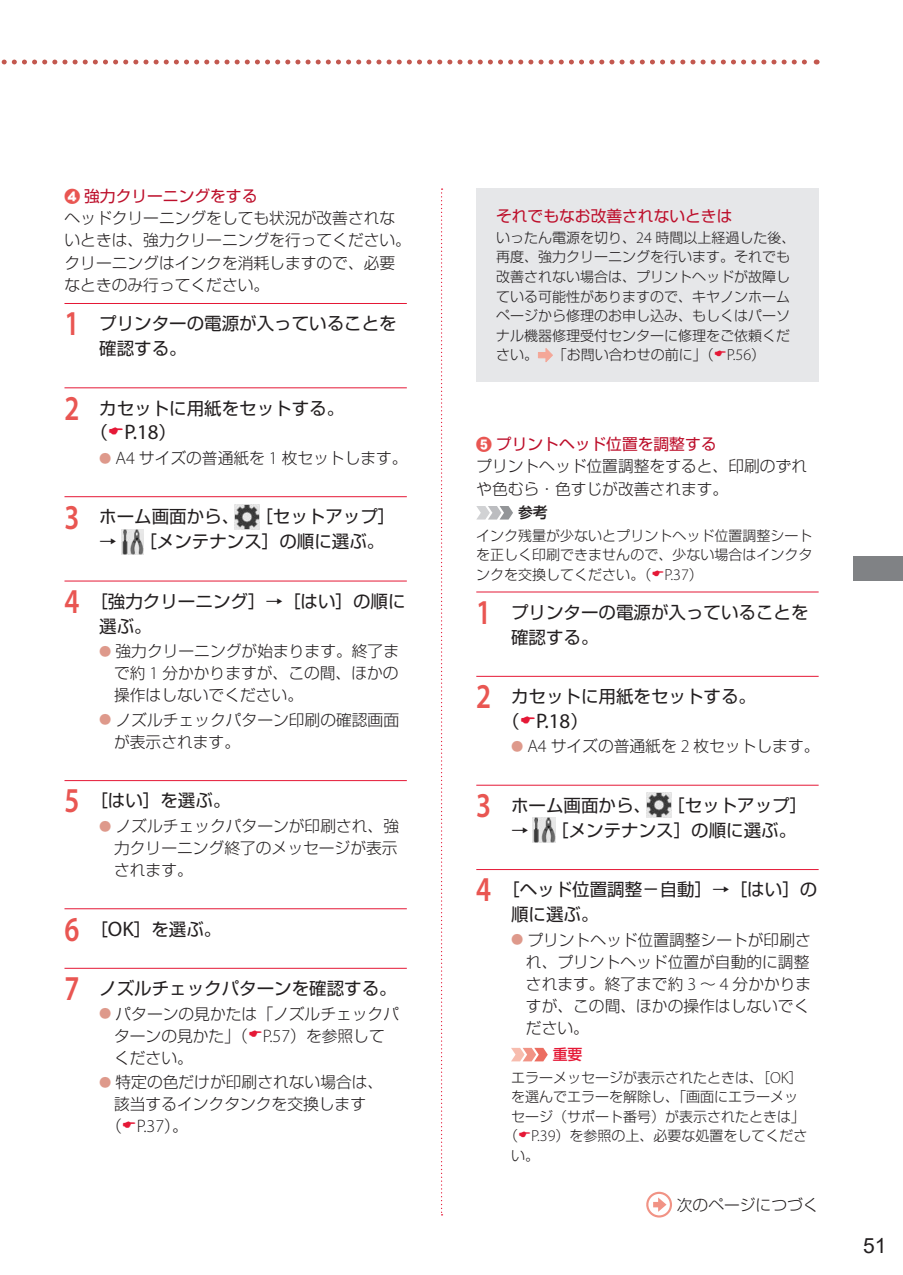
<style>
.page{position:relative;width:903px;height:1275px;background:#fff}
.page>*{position:absolute;margin:0;border:0;box-sizing:border-box;transform-origin:0 0}
.t1{font:21px "Myriad Pro";color:#231f20}
.t2{font:21px "Arial";color:#231f20}
.t3{font:300 18.03px "Myriad Pro";color:#231f20}
.t4{font:17.5px/24.8px "Shin Go Pro";color:#231f20}
.t5{font:300 15.75px/22.1px "Shin Go Pro";color:#231f20}
.t6{font:15.75px "Shin Go Pro";color:#bd0f2b}
.t7{font:500 14.88px "Shin Go Pro";color:#231f20}
.t8{font:500 14.88px "Shin Go Pro";color:#e51836}
.t9{font:300 14px/19.6px "Shin Go Pro";color:#231f20}
.s1{font-family:"canon round num";font-weight:400;color:#e95652}
.s2{font-weight:400;color:#bd0f2b}
.s3{font-family:"Myriad Pro";font-weight:600;font-size:35px;color:#e95652}
.s4{font-family:"Shin Go Pro";font-size:17.5px}
.s5{font-weight:400;font-size:12.25px;color:#de998b}
.s6{font-family:"Myriad Pro";font-size:18.03px}
.s7{font-family:"Myriad Pro";font-size:21px}
.s8{font-family:"Shin Go Pro";font-size:15.75px}
.s9{font-family:"Myriad Pro";font-size:16.1px}
</style>
<div class="page">
<svg style="left:1px;top:60px;width:816px;height:4px"></svg>
<div style="left:853px;top:556px;width:50px;height:24px;background:#808285"></div>
<svg style="left:441px;top:189px;width:1px;height:1026px"></svg>
<hr style="left:476px;top:592px;width:343px;height:1px;background:#e51836">
<hr style="left:476px;top:676px;width:343px;height:1px;background:#e51836">
<hr style="left:476px;top:785px;width:343px;height:1px;background:#e51836">
<hr style="left:476px;top:869px;width:343px;height:1px;background:#e51836">
<div style="left:476px;top:189px;width:343px;height:193px;background:#e6e7e9"></div>
<div style="left:538px;top:352px;width:10px;height:6px;background:#f4a798"></div>
<svg style="left:545px;top:348px;width:8px;height:14px"></svg>
<svg style="left:476px;top:506px;width:37px;height:14px"></svg>
<img style="left:647px;top:793px;width:24px;height:25px">
<img style="left:533px;top:818px;width:22px;height:24px">
<svg style="left:511px;top:1048px;width:37px;height:13px"></svg>
<hr style="left:64px;top:303px;width:343px;height:1px;background:#e51836">
<hr style="left:64px;top:387px;width:343px;height:1px;background:#e51836">
<hr style="left:64px;top:496px;width:343px;height:1px;background:#e51836">
<hr style="left:64px;top:581px;width:343px;height:1px;background:#e51836">
<hr style="left:64px;top:780px;width:343px;height:1px;background:#e51836">
<hr style="left:64px;top:908px;width:343px;height:1px;background:#e51836">
<hr style="left:64px;top:968px;width:343px;height:1px;background:#e51836">
<img style="left:235px;top:504px;width:25px;height:25px">
<img style="left:121px;top:529px;width:23px;height:25px">
<svg style="left:646px;top:1192px;width:26px;height:25px"></svg>
<svg style="left:646px;top:1192px;width:26px;height:25px"></svg>
<svg style="left:653px;top:1197px;width:13px;height:15px"></svg>
<p class="t5" style="left:64px;top:183px;width:348px"><span class="s1">d</span> <span class="s2">強力クリーニングをする<br></span>ヘッドクリーニングをしても状況が改善されないときは、強力クリーニングを行ってください。クリーニングはインクを消耗しますので、必要なときのみ行ってください。</p>
<p class="t4" style="left:99px;top:309px;width:299px;text-indent:-35px"><span class="s3">1</span> プリンターの電源が入っていることを確認する。</p>
<p class="t4" style="left:64px;top:393px;width:281px"><span class="s3">2</span> カセットに用紙をセットする。</p>
<h1 class="t1" style="left:90px;top:419px;width:87px"><span class="s4">（</span> P.18<span class="s4">）</span></h1>
<p class="t5" style="left:99px;top:445px;width:310px"><span class="s5">●</span> <span class="s6">A4</span> サイズの普通紙を <span class="s6">1</span> 枚セットします。</p>
<p class="t4" style="left:64px;top:502px;width:332px"><span class="s3">3</span> ホーム画面から、 ［セットアップ］</p>
<p class="t4" style="left:99px;top:527px;width:287px">→ ［メンテナンス］の順に選ぶ。</p>
<p class="t4" style="left:99px;top:587px;width:308px;text-indent:-35px"><span class="s3">4</span> ［強力クリーニング］→［はい］の順に選ぶ。</p>
<p class="t5" style="left:114px;top:638px;width:286px;text-align:justify;text-indent:-15px"><span class="s5">●</span> 強力クリーニングが始まります。終了まで約 <span class="s6">1</span> 分かかりますが、この間、ほかの操作はしないでください。</p>
<p class="t5" style="left:114px;top:707px;width:286px;text-indent:-15px"><span class="s5">●</span> ノズルチェックパターン印刷の確認画面が表示されます。</p>
<p class="t4" style="left:64px;top:786px;width:167px"><span class="s3">5</span> ［はい］を選ぶ。</p>
<p class="t5" style="left:114px;top:813px;width:286px;text-align:justify;text-indent:-15px"><span class="s5">●</span> ノズルチェックパターンが印刷され、強力クリーニング終了のメッセージが表示されます。</p>
<p class="t4" style="left:64px;top:914px;width:158px"><span class="s3">6</span> ［<span class="s7">OK</span>］を選ぶ。</p>
<p class="t4" style="left:64px;top:974px;width:334px"><span class="s3">7</span> ノズルチェックパターンを確認する。</p>
<p class="t5" style="left:114px;top:1001px;width:286px;text-indent:-15px"><span class="s5">●</span> パターンの見かたは「ノズルチェックパターンの見かた」（ <span class="s6">P.57</span>）を参照してください。</p>
<p class="t5" style="left:99px;top:1069px;width:286px;text-align:center"><span class="s5">●</span> 特定の色だけが印刷されない場合は、該当するインクタンクを交換します</p>
<p class="t3" style="left:106px;top:1115px;width:83px"><span class="s8">（</span> P.37<span class="s8">）。</span></p>
<p class="t6" style="left:496px;top:203px;width:238px">それでもなお改善されないときは</p>
<p class="t9" style="left:496px;top:226px;width:301px">いったん電源を切り、<span class="s9">24</span> 時間以上経過した後、再度、強力クリーニングを行います。それでも改善されない場合は、プリントヘッドが故障している可能性がありますので、キヤノンホームページから修理のお申し込み、もしくはパーソナル機器修理受付センターに修理をご依頼ください。 「お問い合わせの前に」（ <span class="s9">P.56</span>）</p>
<p class="t5" style="left:476px;top:431px;width:332px"><span class="s1">e</span> <span class="s2">プリントヘッド位置を調整する<br></span>プリントヘッド位置調整をすると、印刷のずれや色むら・色すじが改善されます。</p>
<p class="t7" style="left:518px;top:500px;width:31px">参考</p>
<p class="t9" style="left:476px;top:524px;width:337px;text-align:justify">インク残量が少ないとプリントヘッド位置調整シートを正しく印刷できませんので、少ない場合はインクタンクを交換してください。（ <span class="s9">P.37</span>）</p>
<p class="t4" style="left:511px;top:598px;width:299px;text-indent:-35px"><span class="s3">1</span> プリンターの電源が入っていることを確認する。</p>
<p class="t4" style="left:476px;top:682px;width:281px"><span class="s3">2</span> カセットに用紙をセットする。</p>
<h1 class="t1" style="left:502px;top:708px;width:87px"><span class="s4">（</span> P.18<span class="s4">）</span></h1>
<p class="t5" style="left:511px;top:733px;width:310px"><span class="s5">●</span> <span class="s6">A4</span> サイズの普通紙を <span class="s6">2</span> 枚セットします。</p>
<p class="t4" style="left:476px;top:791px;width:332px"><span class="s3">3</span> ホーム画面から、 ［セットアップ］</p>
<p class="t4" style="left:511px;top:815px;width:287px">→ ［メンテナンス］の順に選ぶ。</p>
<p class="t4" style="left:511px;top:875px;width:308px;text-indent:-35px"><span class="s3">4</span> ［ヘッド位置調整－自動］→［はい］の順に選ぶ。</p>
<p class="t5" style="left:526px;top:927px;width:287px;text-indent:-15px"><span class="s5">●</span> プリントヘッド位置調整シートが印刷され、プリントヘッド位置が自動的に調整されます。終了まで約 <span class="s6">3</span> ～ <span class="s6">4</span> 分かかりますが、この間、ほかの操作はしないでください。</p>
<p class="t8" style="left:553px;top:1042px;width:31px">重要</p>
<p class="t9" style="left:511px;top:1066px;width:293px">エラーメッセージが表示されたときは、［<span class="s9">OK</span>］</p>
<p class="t9" style="left:511px;top:1085px;width:288px">を選んでエラーを解除し、「画面にエラーメッ</p>
<p class="t9" style="left:511px;top:1105px;width:295px">セージ（サポート番号）が表示されたときは」</p>
<p class="t9" style="left:504px;top:1125px;width:305px">（ <span class="s9">P.39</span>）を参照の上、必要な処置をしてくださ</p>
<p class="t9" style="left:511px;top:1144px;width:29px">い。</p>
<p class="t5" style="left:677px;top:1192px;width:143px">次のページにつづく</p>
<h1 class="t2" style="left:863px;top:1231px;width:25px">51</h1>
</div>
